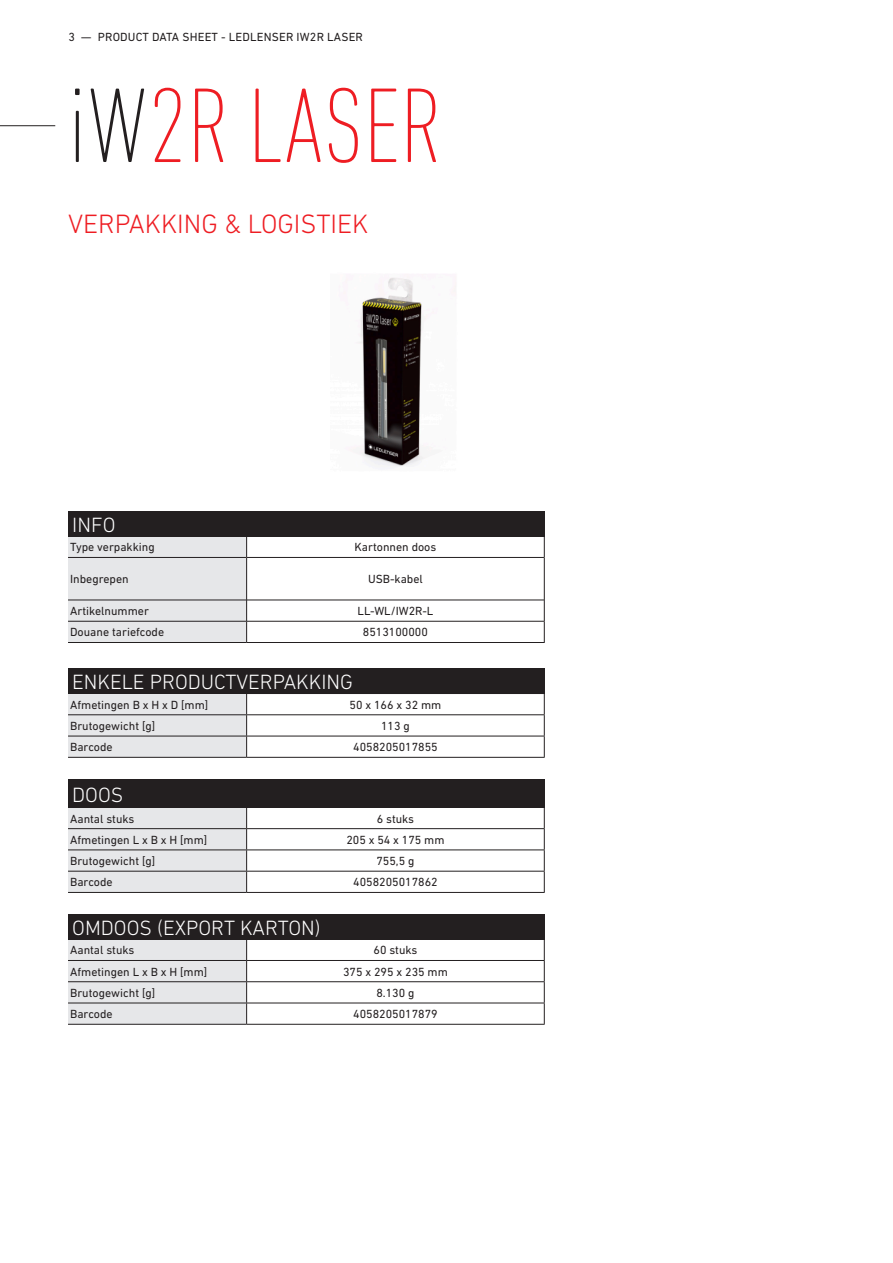
<style>
.page{position:relative;width:893px;height:1263px;background:#fff}
.page>*{position:absolute;margin:0;border:0;box-sizing:border-box;transform-origin:0 0}
.t1{font:200 condensed 108px "DIN Next LT Pro";color:#ee1d23}
.MA_Headline2_Black{font:300 27px "DIN Next LT Pro";color:#ee1d23}
.MA_table_headline{font:300 21px "DIN Next LT Pro";color:#fff}
.MA_table_column{font:12px "DIN Next LT Pro";color:#231f20}
.MA_table_row{font:12px "DIN Next LT Pro";color:#231f20}
.MA_komma_list{font:12px "DIN Next LT Pro";color:#231f20}
.s1{color:#231f20}
</style>
<div class="page">
<hr style="left:0;top:125px;width:55px;height:1px;background:#231f20">
<img style="left:356px;top:277px;width:71px;height:190px">
<hr style="left:247px;top:557px;width:297px;height:1px;background:#231f20">
<hr style="left:247px;top:600px;width:297px;height:1px;background:#231f20">
<hr style="left:247px;top:621px;width:297px;height:1px;background:#231f20">
<hr style="left:68px;top:642px;width:179px;height:1px;background:#231f20">
<hr style="left:247px;top:642px;width:298px;height:1px;background:#231f20">
<svg style="left:544px;top:536px;width:1px;height:21px"></svg>
<hr style="left:544px;top:557px;width:1px;height:43px;background:#231f20">
<div style="left:68px;top:537px;width:179px;height:105px;background:#e6e7e9"></div>
<svg style="left:544px;top:600px;width:1px;height:42px"></svg>
<hr style="left:68px;top:757px;width:178px;height:1px;background:#231f20">
<hr style="left:246px;top:693px;width:299px;height:1px;background:#231f20">
<hr style="left:246px;top:714px;width:299px;height:1px;background:#231f20">
<hr style="left:246px;top:736px;width:299px;height:1px;background:#231f20">
<svg style="left:68px;top:694px;width:179px;height:63px;background:#dedfe1"></svg>
<svg style="left:544px;top:694px;width:1px;height:63px"></svg>
<hr style="left:246px;top:757px;width:299px;height:1px;background:#231f20">
<hr style="left:68px;top:892px;width:178px;height:1px;background:#231f20">
<hr style="left:246px;top:807px;width:299px;height:1px;background:#231f20">
<hr style="left:246px;top:828px;width:299px;height:1px;background:#231f20">
<hr style="left:246px;top:849px;width:299px;height:1px;background:#231f20">
<hr style="left:246px;top:871px;width:299px;height:1px;background:#231f20">
<svg style="left:68px;top:808px;width:179px;height:84px;background:#dddee0"></svg>
<svg style="left:544px;top:808px;width:1px;height:84px"></svg>
<hr style="left:246px;top:892px;width:299px;height:1px;background:#231f20">
<hr style="left:68px;top:1024px;width:178px;height:1px;background:#231f20">
<hr style="left:246px;top:960px;width:299px;height:1px;background:#231f20">
<hr style="left:246px;top:981px;width:299px;height:1px;background:#231f20">
<hr style="left:246px;top:1003px;width:299px;height:1px;background:#231f20">
<svg style="left:68px;top:940px;width:179px;height:84px;background:#dddee0"></svg>
<svg style="left:544px;top:939px;width:1px;height:85px"></svg>
<hr style="left:246px;top:1024px;width:299px;height:1px;background:#231f20">
<div style="left:68px;top:669px;width:476px;height:25px;background:#231f20"></div>
<div style="left:68px;top:779px;width:476px;height:29px;background:#231f20"></div>
<div style="left:68px;top:914px;width:476px;height:26px;background:#231f20"></div>
<div style="left:68px;top:511px;width:476px;height:26px;background:#231f20"></div>
<p class="MA_table_column" style="left:68px;top:30px;width:296px">3 — PRODUCT DATA SHEET - LEDLENSER IW2R LASER</p>
<p class="t1" style="left:68px;top:64px;width:375px"><span class="s1">iW</span>2R LASER</p>
<p class="MA_Headline2_Black" style="left:68px;top:208px;width:302px">VERPAKKING &amp; LOGISTIEK</p>
<p class="MA_table_headline" style="left:72px;top:513px;width:45px">INFO</p>
<p class="MA_table_column" style="left:70px;top:540px;width:86px">Type verpakking</p>
<p class="MA_table_row" style="left:355px;top:540px;width:83px">Kartonnen doos</p>
<p class="MA_table_column" style="left:70px;top:572px;width:60px">Inbegrepen</p>
<p class="MA_komma_list" style="left:368px;top:572px;width:56px">USB-kabel</p>
<p class="MA_table_column" style="left:70px;top:604px;width:80px">Artikelnummer</p>
<p class="MA_table_row" style="left:358px;top:604px;width:77px">LL-WL/IW2R-L</p>
<p class="MA_table_column" style="left:70px;top:625px;width:96px">Douane tariefcode</p>
<p class="MA_table_row" style="left:363px;top:625px;width:67px">8513100000</p>
<p class="MA_table_headline" style="left:72px;top:670px;width:282px">ENKELE PRODUCTVERPAKKING</p>
<p class="MA_table_column" style="left:70px;top:698px;width:140px">Afmetingen B x H x D [mm]</p>
<p class="MA_table_row" style="left:350px;top:698px;width:93px">50 x 166 x 32 mm</p>
<p class="MA_table_column" style="left:70px;top:719px;width:86px">Brutogewicht [g]</p>
<p class="MA_table_row" style="left:381px;top:719px;width:30px">113 g</p>
<p class="MA_table_column" style="left:70px;top:740px;width:44px">Barcode</p>
<p class="MA_table_row" style="left:353px;top:740px;width:86px">4058205017855</p>
<p class="MA_table_headline" style="left:72px;top:782px;width:53px">DOOS</p>
<p class="MA_table_column" style="left:70px;top:811px;width:66px">Aantal stuks</p>
<p class="MA_table_row" style="left:377px;top:811px;width:39px">6 stuks</p>
<p class="MA_table_column" style="left:70px;top:833px;width:139px">Afmetingen L x B x H [mm]</p>
<p class="MA_table_row" style="left:346px;top:833px;width:100px">205 x 54 x 175 mm</p>
<p class="MA_table_column" style="left:70px;top:854px;width:86px">Brutogewicht [g]</p>
<p class="MA_table_row" style="left:376px;top:854px;width:40px">755,5 g</p>
<p class="MA_table_column" style="left:70px;top:875px;width:44px">Barcode</p>
<p class="MA_table_row" style="left:353px;top:875px;width:86px">4058205017862</p>
<p class="MA_table_headline" style="left:72px;top:916px;width:250px">OMDOOS (EXPORT KARTON)</p>
<p class="MA_table_column" style="left:70px;top:943px;width:66px">Aantal stuks</p>
<p class="MA_table_row" style="left:373px;top:943px;width:45px">60 stuks</p>
<p class="MA_table_column" style="left:70px;top:964px;width:139px">Afmetingen L x B x H [mm]</p>
<p class="MA_table_row" style="left:343px;top:964px;width:106px">375 x 295 x 235 mm</p>
<p class="MA_table_column" style="left:70px;top:986px;width:86px">Brutogewicht [g]</p>
<p class="MA_table_row" style="left:376px;top:986px;width:40px">8.130 g</p>
<p class="MA_table_column" style="left:70px;top:1007px;width:44px">Barcode</p>
<p class="MA_table_row" style="left:353px;top:1007px;width:86px">4058205017879</p>
</div>
